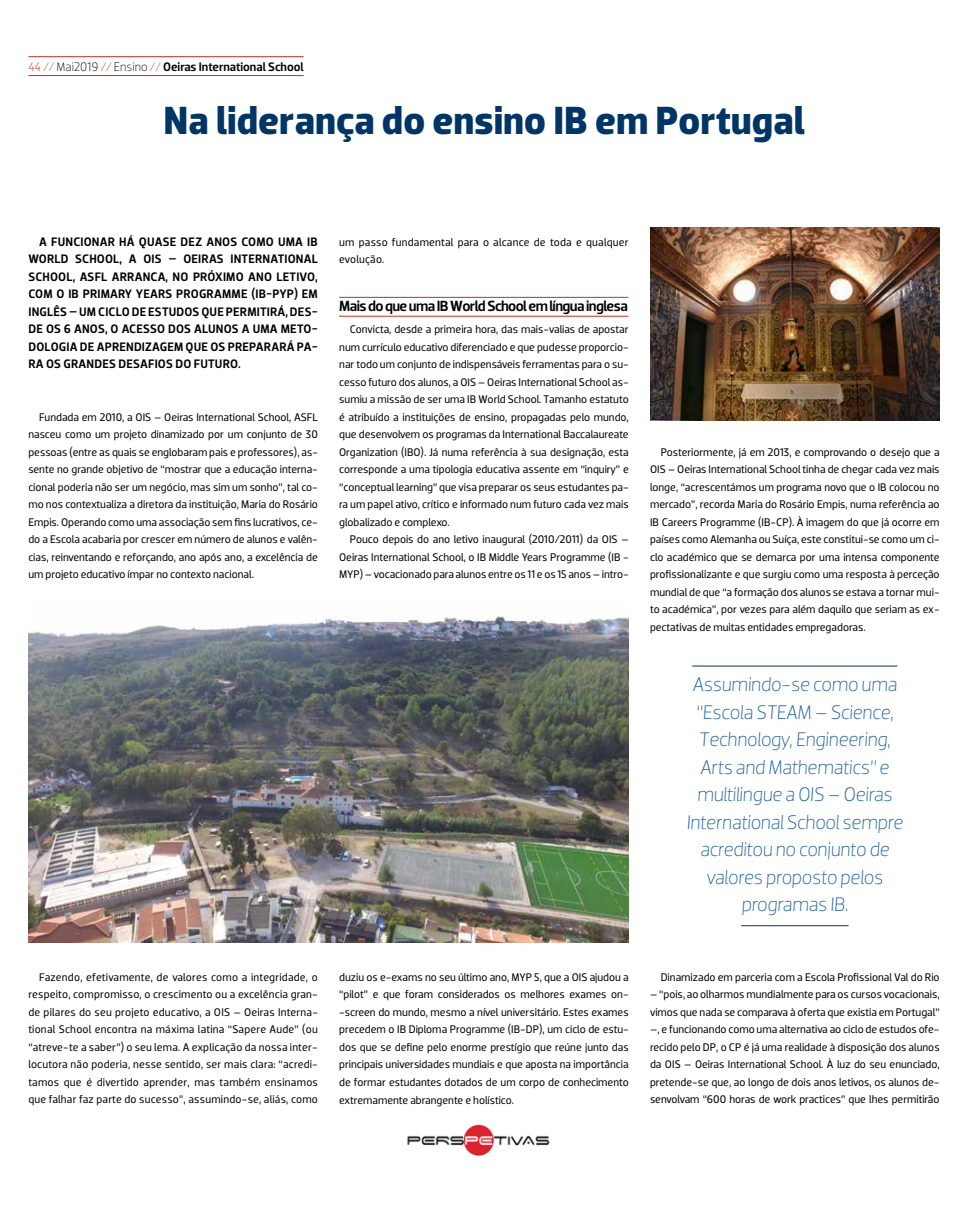
<style>
.page{position:relative;width:968px;height:1205px;background:#fff}
.page>*{position:absolute;margin:0;border:0;box-sizing:border-box;transform-origin:0 0}
.t1{font:700 40px "Dobra";color:#003566}
.t2{font:italic 300 20px/27.5px "Dobra";letter-spacing:-.02em;color:#2363a3;text-align:center}
.t3{font:500 15px "Dobra";letter-spacing:-.04em;color:#000}
.t4{font:500 12.5px/17.5px "Dobra";letter-spacing:.01em;color:#000;text-align:justify}
.t5{font:11.25px/17.5px "Dobra";color:#000;text-align:justify}
.t6{font:11.25px/17.5px "Dobra";letter-spacing:.02em;color:#000}
.s1{font-weight:300;color:#c32f1f}
.s2{font-weight:300}
</style>
<div class="page">
<hr style="left:28px;top:75px;width:275px;height:1px;background:#c32f1f">
<hr style="left:28px;top:56px;width:275px;height:1px;background:#c32f1f">
<img style="left:407px;top:1125px;width:143px;height:31px">
<hr style="left:339px;top:316px;width:289px;height:1px;background:#c32f1f">
<hr style="left:339px;top:297px;width:289px;height:1px;background:#c32f1f">
<hr style="left:692px;top:666px;width:205px;height:1px;background:#003566">
<hr style="left:741px;top:925px;width:107px;height:1px;background:#003566">
<img style="left:28px;top:615px;width:600px;height:328px">
<img style="left:650px;top:228px;width:289px;height:193px">
<p class="t4" style="left:28px;top:58px;width:277px"><span class="s1">44 //</span> <span class="s2">Mai2019</span> <span class="s1">//</span> <span class="s2">Ensino</span> <span class="s1">//</span> Oeiras International School</p>
<h1 class="t1" style="left:164px;top:97px;width:642px">Na liderança do ensino IB em Portugal</h1>
<p class="t4" style="left:28px;top:233px;width:291px;text-indent:11px">A FUNCIONAR HÁ QUASE DEZ ANOS COMO UMA IB WORLD SCHOOL, A OIS – OEIRAS INTERNATIONAL SCHOOL, ASFL ARRANCA, NO PRÓXIMO ANO LETIVO, COM O IB PRIMARY YEARS PROGRAMME (IB-PYP) EM INGLÊS – UM CICLO DE ESTUDOS QUE PERMITIRÁ, DES-DE OS 6 ANOS, O ACESSO DOS ALUNOS A UMA METO-DOLOGIA DE APRENDIZAGEM QUE OS PREPARARÁ PA-RA OS GRANDES DESAFIOS DO FUTURO.</p>
<p class="t5" style="left:28px;top:408px;width:291px;text-indent:11px">Fundada em 2010, a OIS – Oeiras International School, ASFL nasceu como um projeto dinamizado por um conjunto de 30 pessoas (entre as quais se englobaram pais e professores), as&shy;sente no grande objetivo de “mostrar que a educação interna&shy;cional poderia não ser um negócio, mas sim um sonho”, tal co&shy;mo nos contextualiza a diretora da instituição, Maria do Rosário Empis. Operando como uma associação sem fins lucrativos, ce&shy;do a Escola acabaria por crescer em número de alunos e valên&shy;cias, reinventando e reforçando, ano após ano, a excelência de um projeto educativo ímpar no contexto nacional.</p>
<p class="t6" style="left:339px;top:233px;width:291px">um passo fundamental para o alcance de toda e qualquer evolução.</p>
<h3 class="t3" style="left:339px;top:297px;width:290px">Mais do que uma IB World School em língua inglesa</h3>
<p class="t5" style="left:339px;top:321px;width:291px;text-indent:11px">Convicta, desde a primeira hora, das mais-valias de apostar num currículo educativo diferenciado e que pudesse proporcio&shy;nar todo um conjunto de indispensáveis ferramentas para o su&shy;cesso futuro dos alunos, a OIS – Oeiras International School as&shy;sumiu a missão de ser uma IB World School. Tamanho estatuto é atribuído a instituições de ensino, propagadas pelo mundo, que desenvolvem os programas da International Baccalaureate Organization (IBO). Já numa referência à sua designação, esta corresponde a uma tipologia educativa assente em “inquiry” e “conceptual learning” que visa preparar os seus estudantes pa&shy;ra um papel ativo, crítico e informado num futuro cada vez mais globalizado e complexo.</p>
<p class="t5" style="left:339px;top:531px;width:291px;text-indent:11px">Pouco depois do ano letivo inaugural (2010/2011) da OIS – Oeiras International School, o IB Middle Years Programme (IB - MYP) – vocacionado para alunos entre os 11 e os 15 anos – intro-</p>
<p class="t5" style="left:650px;top:443px;width:291px;text-indent:11px">Posteriormente, já em 2013, e comprovando o desejo que a OIS – Oeiras International School tinha de chegar cada vez mais longe, “acrescentámos um programa novo que o IB colocou no mercado”, recorda Maria do Rosário Empis, numa referência ao IB Careers Programme (IB-CP). À imagem do que já ocorre em países como Alemanha ou Suíça, este constitui-se como um ci&shy;clo académico que se demarca por uma intensa componente profissionalizante e que surgiu como uma resposta à perceção mundial de que “a formação dos alunos se estava a tornar mui&shy;to académica”, por vezes para além daquilo que seriam as ex&shy;pectativas de muitas entidades empregadoras.</p>
<h2 class="t2" style="left:686px;top:671px;width:218px">Assumindo-se como uma “Escola STEAM – Science,<br>Technology, Engineering,<br>Arts and Mathematics” e multilingue a OIS – Oeiras<br>International School sempre acreditou no conjunto de valores proposto pelos programas IB.</h2>
<p class="t5" style="left:28px;top:968px;width:291px;text-indent:11px">Fazendo, efetivamente, de valores como a integridade, o respeito, compromisso, o crescimento ou a excelência gran&shy;de pilares do seu projeto educativo, a OIS – Oeiras Interna&shy;tional School encontra na máxima latina “Sapere Aude” (ou “atreve-te a saber”) o seu lema. A explicação da nossa inter&shy;locutora não poderia, nesse sentido, ser mais clara: “acredi&shy;tamos que é divertido aprender, mas também ensinamos que falhar faz parte do sucesso”, assumindo-se, aliás, como</p>
<p class="t5" style="left:339px;top:968px;width:291px">duziu os e-exams no seu último ano, MYP 5, que a OIS ajudou a “pilot” e que foram considerados os melhores exames on--screen do mundo, mesmo a nível universitário. Estes exames precedem o IB Diploma Programme (IB-DP), um ciclo de estu&shy;dos que se define pelo enorme prestígio que reúne junto das principais universidades mundiais e que aposta na importância de formar estudantes dotados de um corpo de conhecimento extremamente abrangente e holístico.</p>
<p class="t5" style="left:660px;top:968px;width:280px">Dinamizado em parceria com a Escola Profissional Val do Rio</p>
<p class="t5" style="left:650px;top:986px;width:291px">– “pois, ao olharmos mundialmente para os cursos vocacionais, vimos que nada se comparava à oferta que existia em Portugal” –, e funcionando como uma alternativa ao ciclo de estudos ofe&shy;recido pelo DP, o CP é já uma realidade à disposição dos alunos da OIS – Oeiras International School. À luz do seu enunciado, pretende-se que, ao longo de dois anos letivos, os alunos de&shy;senvolvam “600 horas de work practices” que lhes permitirão</p>
</div>
